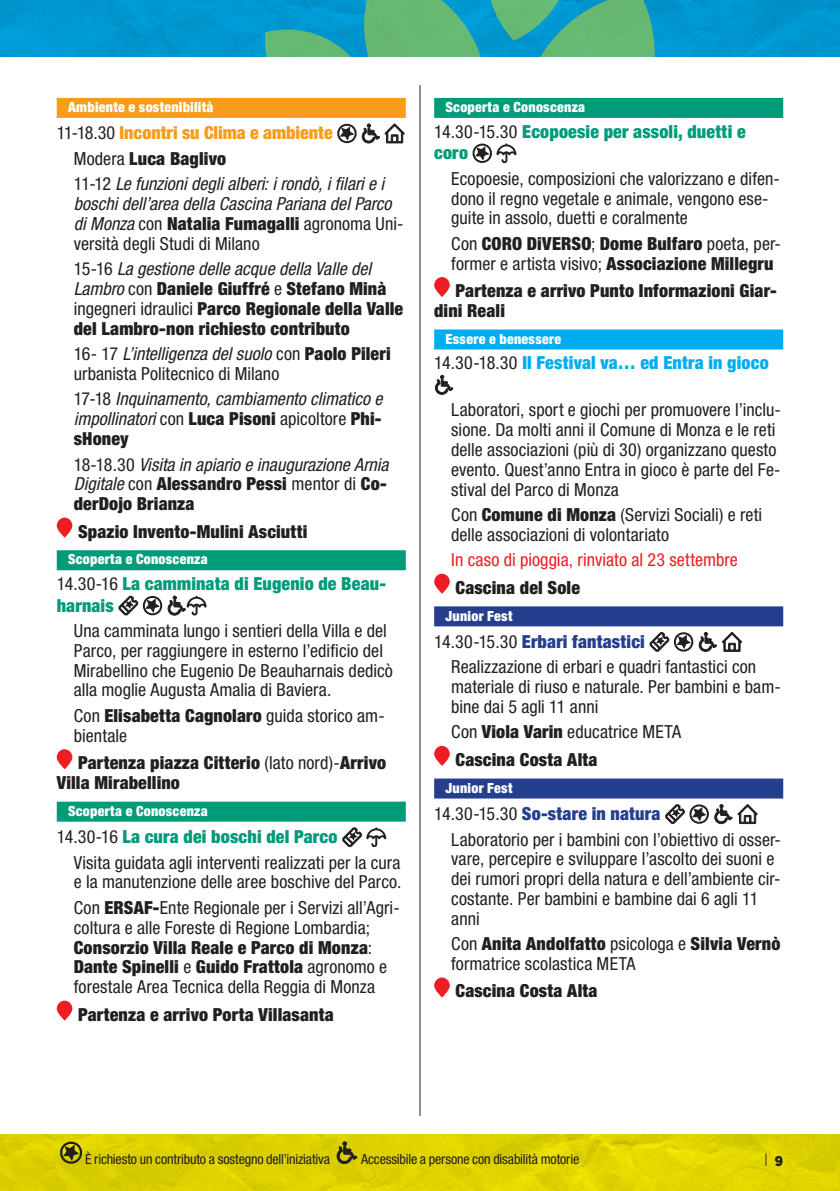
<style>
.page{position:relative;width:840px;height:1191px;background:#fff}
.page>*{position:absolute;margin:0;border:0;box-sizing:border-box;transform-origin:0 0}
.t1{font:condensed 18px/19.8px "Helvetica Neue LT Std";letter-spacing:.005em;color:#231f20}
.t2{font:900 condensed 18px/19.8px "Helvetica Neue LT Std";letter-spacing:.01em;color:#231f20}
.t3{font:italic condensed 18px/19.8px "Helvetica Neue LT Std";color:#231f20}
.t4{font:900 condensed 18px/21.6px "Helvetica Neue LT Std";letter-spacing:.01em;color:#009b79}
.t5{font:900 condensed 18px "Helvetica Neue LT Std";letter-spacing:.01em;color:#00aeef}
.t6{font:condensed 18px "Helvetica Neue LT Std";letter-spacing:.005em;color:#ee1d23}
.t7{font:900 condensed 14px "Helvetica Neue LT Pro";letter-spacing:.02em;color:#fff}
.t8{font:condensed 14px "Helvetica Neue LT Std";letter-spacing:-.01em;color:#231f20}
.t9{font:14px "Raleway";color:#231f20}
.s1{font-style:normal}
.s2{font-weight:900;font-style:normal;color:#f89c1c}
.s3{font-weight:900;font-style:normal}
.s4{font-weight:400}
.s5{font-weight:400;font-style:italic}
.s6{font-style:italic}
.s7{font-weight:900}
.s8{font-weight:400;color:#231f20}
.s9{font-weight:900;color:#009b79}
.s10{font-weight:900;color:#253f8e}
</style>
<div class="page">
<img style="left:0;top:1134px;width:839px;height:57px">
<div style="left:57px;top:98px;width:348px;height:20px;background:#f89c1c"></div>
<div style="left:57px;top:550px;width:348px;height:20px;background:#009b79"></div>
<div style="left:57px;top:801px;width:348px;height:20px;background:#009b79"></div>
<svg style="left:337px;top:124px;width:67px;height:19px"></svg>
<svg style="left:57px;top:517px;width:15px;height:21px"></svg>
<svg style="left:119px;top:595px;width:87px;height:20px"></svg>
<svg style="left:57px;top:749px;width:15px;height:20px"></svg>
<svg style="left:342px;top:827px;width:44px;height:20px"></svg>
<svg style="left:57px;top:1000px;width:15px;height:21px"></svg>
<div style="left:434px;top:98px;width:348px;height:20px;background:#009b79"></div>
<div style="left:434px;top:329px;width:348px;height:20px;background:#00aeef"></div>
<div style="left:434px;top:606px;width:348px;height:20px;background:#253f8e"></div>
<div style="left:434px;top:778px;width:348px;height:20px;background:#253f8e"></div>
<svg style="left:472px;top:143px;width:44px;height:20px"></svg>
<svg style="left:434px;top:277px;width:15px;height:20px"></svg>
<svg style="left:435px;top:375px;width:18px;height:20px"></svg>
<svg style="left:434px;top:574px;width:15px;height:20px"></svg>
<svg style="left:649px;top:632px;width:92px;height:20px"></svg>
<svg style="left:434px;top:746px;width:15px;height:20px"></svg>
<svg style="left:665px;top:804px;width:43px;height:20px"></svg>
<svg style="left:714px;top:804px;width:43px;height:20px"></svg>
<svg style="left:434px;top:977px;width:15px;height:20px"></svg>
<img style="left:0;top:0;width:839px;height:57px">
<svg style="left:263px;top:0;width:397px;height:57px;background:#3fab96"></svg>
<svg style="left:60px;top:1141px;width:22px;height:23px"></svg>
<svg style="left:336px;top:1141px;width:21px;height:23px"></svg>
<hr style="left:419px;top:85px;width:1px;height:1030px;background:#231f20">
<p class="t7" style="left:68px;top:98px;width:147px">Ambiente e sostenibilità</p>
<p class="t3" style="left:74px;top:121px;width:311px;line-height:25.4px;text-indent:-17px"><span class="s1">11-18.30</span> <span class="s2">Incontri su Clima e ambiente<br></span><span class="s1">Modera</span> <span class="s3">Luca Baglivo<br></span><span class="s1">11-12</span> Le funzioni degli alberi: i rondò, i filari e i</p>
<p class="t3" style="left:74px;top:194px;width:331px">boschi dell’area della Cascina Pariana del Parco di Monza <span class="s1">con</span> <span class="s3">Natalia Fumagalli</span> <span class="s1">agronoma Uni&shy;versità degli Studi di Milano</span></p>
<p class="t2" style="left:74px;top:259px;width:331px"><span class="s4">15-16</span> <span class="s5">La gestione delle acque della Valle del Lambro</span> <span class="s4">con</span> Daniele Giuffré <span class="s4">e</span> Stefano Minà <span class="s4">ingegneri idraulici</span> Parco Regionale della Valle del Lambro-non richiesto contributo</p>
<p class="t1" style="left:74px;top:344px;width:318px">16- 17 <span class="s6">L’intelligenza del suolo</span> con <span class="s7">Paolo Pileri </span>urbanista Politecnico di Milano</p>
<p class="t3" style="left:74px;top:389px;width:310px;text-align:justify"><span class="s1">17-18</span> Inquinamento, cambiamento climatico e impollinatori <span class="s1">con</span> <span class="s3">Luca Pisoni</span> <span class="s1">apicoltore</span> <span class="s3">Phi&shy;sHoney</span></p>
<p class="t3" style="left:74px;top:455px;width:316px;text-align:justify"><span class="s1">18-18.30</span> Visita in apiario e inaugurazione Arnia Digitale <span class="s1">con</span> <span class="s3">Alessandro Pessi</span> <span class="s1">mentor di</span> <span class="s3">Co&shy;derDojo Brianza</span></p>
<p class="t2" style="left:78px;top:521px;width:231px">Spazio Invento-Mulini Asciutti</p>
<p class="t7" style="left:68px;top:551px;width:141px">Scoperta e Conoscenza</p>
<p class="t4" style="left:57px;top:572px;width:330px"><span class="s8">14.30-16</span> La camminata di Eugenio de Beau&shy;harnais</p>
<p class="t1" style="left:74px;top:620px;width:320px">Una camminata lungo i sentieri della Villa e del Parco, per raggiungere in esterno l’edificio del Mirabellino che Eugenio De Beauharnais dedicò alla moglie Augusta Amalia di Baviera.</p>
<p class="t1" style="left:74px;top:705px;width:312px">Con <span class="s7">Elisabetta Cagnolaro</span> guida storico am&shy;bientale</p>
<p class="t2" style="left:57px;top:752px;width:330px;text-indent:21px">Partenza piazza Citterio <span class="s4">(lato nord)-</span>Arrivo<br>Villa Mirabellino</p>
<p class="t7" style="left:68px;top:802px;width:141px">Scoperta e Conoscenza</p>
<p class="t1" style="left:74px;top:824px;width:328px;line-height:25.4px;text-indent:-17px">14.30-16 <span class="s9">La cura dei boschi del Parco<br></span>Visita guidata agli interventi realizzati per la cura</p>
<p class="t1" style="left:74px;top:869px;width:329px;line-height:25.4px">e la manutenzione delle aree boschive del Parco.<br>Con <span class="s7">ERSAF-</span>Ente Regionale per i Servizi all’Agri-</p>
<p class="t1" style="left:74px;top:917px;width:315px">coltura e alle Foreste di Regione Lombardia; <span class="s7">Consorzio Villa Reale e Parco di Monza</span>:<br><span class="s7">Dante Spinelli</span> e <span class="s7">Guido Frattola</span> agronomo e forestale Area Tecnica della Reggia di Monza</p>
<p class="t2" style="left:78px;top:1004px;width:257px">Partenza e arrivo Porta Villasanta</p>
<p class="t7" style="left:445px;top:98px;width:141px">Scoperta e Conoscenza</p>
<p class="t4" style="left:434px;top:120px;width:313px"><span class="s8">14.30-15.30</span> Ecopoesie per assoli, duetti e coro</p>
<p class="t1" style="left:451px;top:168px;width:330px">Ecopoesie, composizioni che valorizzano e difen&shy;dono il regno vegetale e animale, vengono ese&shy;guite in assolo, duetti e coralmente</p>
<p class="t2" style="left:451px;top:233px;width:331px"><span class="s4">Con</span> CORO DiVERSO<span class="s4">;</span> Dome Bulfaro <span class="s4">poeta, per&shy;former e artista visivo;</span> Associazione Millegru</p>
<p class="t2" style="left:434px;top:280px;width:344px;text-indent:21px">Partenza e arrivo Punto Informazioni Giar&shy;dini Reali</p>
<p class="t7" style="left:445px;top:330px;width:117px">Essere e benessere</p>
<p class="t5" style="left:434px;top:352px;width:336px"><span class="s8">14.30-18.30</span> Il Festival va… ed Entra in gioco</p>
<p class="t1" style="left:451px;top:400px;width:331px">Laboratori, sport e giochi per promuovere l’inclu&shy;sione. Da molti anni il Comune di Monza e le reti delle associazioni (più di 30) organizzano questo evento. Quest’anno Entra in gioco è parte del Fe&shy;stival del Parco di Monza</p>
<p class="t1" style="left:451px;top:504px;width:312px">Con <span class="s7">Comune di Monza</span> (Servizi Sociali) e reti delle associazioni di volontariato</p>
<p class="t6" style="left:451px;top:549px;width:288px">In caso di pioggia, rinviato al 23 settembre</p>
<p class="t2" style="left:455px;top:577px;width:126px">Cascina del Sole</p>
<p class="t7" style="left:445px;top:607px;width:68px">Junior Fest</p>
<p class="t1" style="left:451px;top:628px;width:306px;line-height:25.4px;text-indent:-17px">14.30-15.30 <span class="s10">Erbari fantastici<br></span>Realizzazione di erbari e quadri fantastici con</p>
<p class="t1" style="left:451px;top:677px;width:331px">materiale di riuso e naturale. Per bambini e bam&shy;bine dai 5 agli 11 anni</p>
<p class="t2" style="left:451px;top:718px;width:231px;line-height:27.4px"><span class="s4">Con</span> Viola Varin <span class="s4">educatrice META<br></span>Cascina Costa Alta</p>
<p class="t7" style="left:445px;top:779px;width:68px">Junior Fest</p>
<p class="t1" style="left:451px;top:801px;width:331px;line-height:25.4px;text-indent:-17px">14.30-15.30 <span class="s10">So-stare in natura<br></span>Laboratorio per i bambini con l’obiettivo di osser-</p>
<p class="t1" style="left:451px;top:849px;width:330px">vare, percepire e sviluppare l’ascolto dei suoni e dei rumori propri della natura e dell’ambiente cir&shy;costante. Per bambini e bambine dai 6 agli 11 anni</p>
<p class="t1" style="left:451px;top:933px;width:330px">Con <span class="s7">Anita Andolfatto</span> psicologa e <span class="s7">Silvia Vernò </span>formatrice scolastica META</p>
<p class="t2" style="left:455px;top:980px;width:143px">Cascina Costa Alta</p>
<p class="t8" style="left:85px;top:1151px;width:246px">È richiesto un contributo a sostegno dell’iniziativa</p>
<p class="t8" style="left:361px;top:1151px;width:219px">Accessibile a persone con disabilità motorie</p>
<p class="t9" style="left:764px;top:1147px;width:20px">| <span class="s7">9</span></p>
</div>
